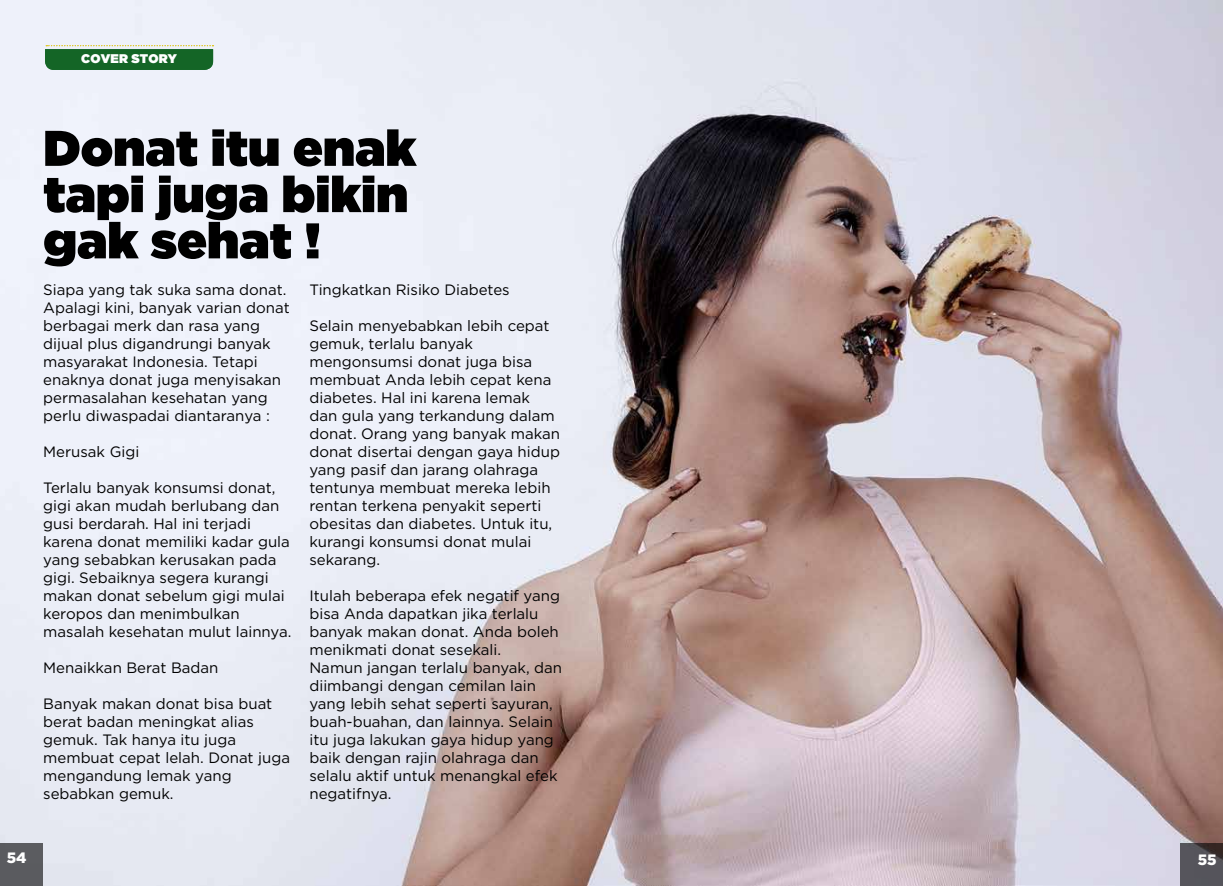
<style>
.page{position:relative;width:1223px;height:886px;background:#fff}
.page>*{position:absolute;margin:0;border:0;box-sizing:border-box;transform-origin:0 0}
.t1{font:50px/46.2px "Gotham Ultra";color:#000}
.t2{font:15px/18px "Gotham HTF";color:#000}
.t3{font:900 15px "Gotham";color:#fff}
.t4{font:12.5px "Gotham Ultra";letter-spacing:.015em;color:#fff}
.t5{font:12.5px "Myriad Pro";letter-spacing:.02em;color:#fff}
</style>
<div class="page">
<img style="left:0;top:0;width:1222px;height:886px">
<div style="left:0;top:843px;width:43px;height:43px;background:#5a5b5f"></div>
<svg style="left:1180px;top:843px;width:42px;height:43px;background:#504e54"></svg>
<svg style="left:45px;top:45px;width:168px;height:25px;background:#387b44"></svg>
<p class="t4" style="left:81px;top:52px;width:97px">COVER STORY</p>
<p class="t5" style="left:104px;top:51px;width:52px">MOMENT</p>
<h1 class="t1" style="left:43px;top:124px;width:374px">Donat itu enak tapi juga bikin gak sehat !</h1>
<p class="t2" style="left:43px;top:281px;width:248px">Siapa yang tak suka sama donat.<br>Apalagi kini, banyak varian donat berbagai merk dan rasa yang dijual plus digandrungi banyak masyarakat Indonesia. Tetapi enaknya donat juga menyisakan permasalahan kesehatan yang perlu diwaspadai diantaranya :</p>
<p class="t2" style="left:43px;top:443px;width:98px">Merusak Gigi</p>
<p class="t2" style="left:43px;top:479px;width:250px">Terlalu banyak konsumsi donat, gigi akan mudah berlubang dan gusi berdarah. Hal ini terjadi karena donat memiliki kadar gula yang sebabkan kerusakan pada gigi. Sebaiknya segera kurangi makan donat sebelum gigi mulai keropos dan menimbulkan masalah kesehatan mulut lainnya.</p>
<p class="t2" style="left:43px;top:659px;width:177px">Menaikkan Berat Badan</p>
<p class="t2" style="left:43px;top:695px;width:248px">Banyak makan donat bisa buat berat badan meningkat alias gemuk. Tak hanya itu juga membuat cepat lelah. Donat juga mengandung lemak yang sebabkan gemuk.</p>
<p class="t2" style="left:309px;top:281px;width:202px">Tingkatkan Risiko Diabetes</p>
<p class="t2" style="left:309px;top:317px;width:252px">Selain menyebabkan lebih cepat gemuk, terlalu banyak mengonsumsi donat juga bisa membuat Anda lebih cepat kena diabetes. Hal ini karena lemak dan gula yang terkandung dalam donat. Orang yang banyak makan donat disertai dengan gaya hidup yang pasif dan jarang olahraga tentunya membuat mereka lebih rentan terkena penyakit seperti obesitas dan diabetes. Untuk itu, kurangi konsumsi donat mulai sekarang.</p>
<p class="t2" style="left:309px;top:587px;width:254px">Itulah beberapa efek negatif yang bisa Anda dapatkan jika terlalu banyak makan donat. Anda boleh menikmati donat sesekali.<br>Namun jangan terlalu banyak, dan diimbangi dengan cemilan lain yang lebih sehat seperti sayuran, buah-buahan, dan lainnya. Selain itu juga lakukan gaya hidup yang baik dengan rajin olahraga dan selalu aktif untuk menangkal efek negatifnya.</p>
<p class="t3" style="left:7px;top:849px;width:21px">54</p>
<p class="t3" style="left:1197px;top:851px;width:20px">55</p>
</div>
